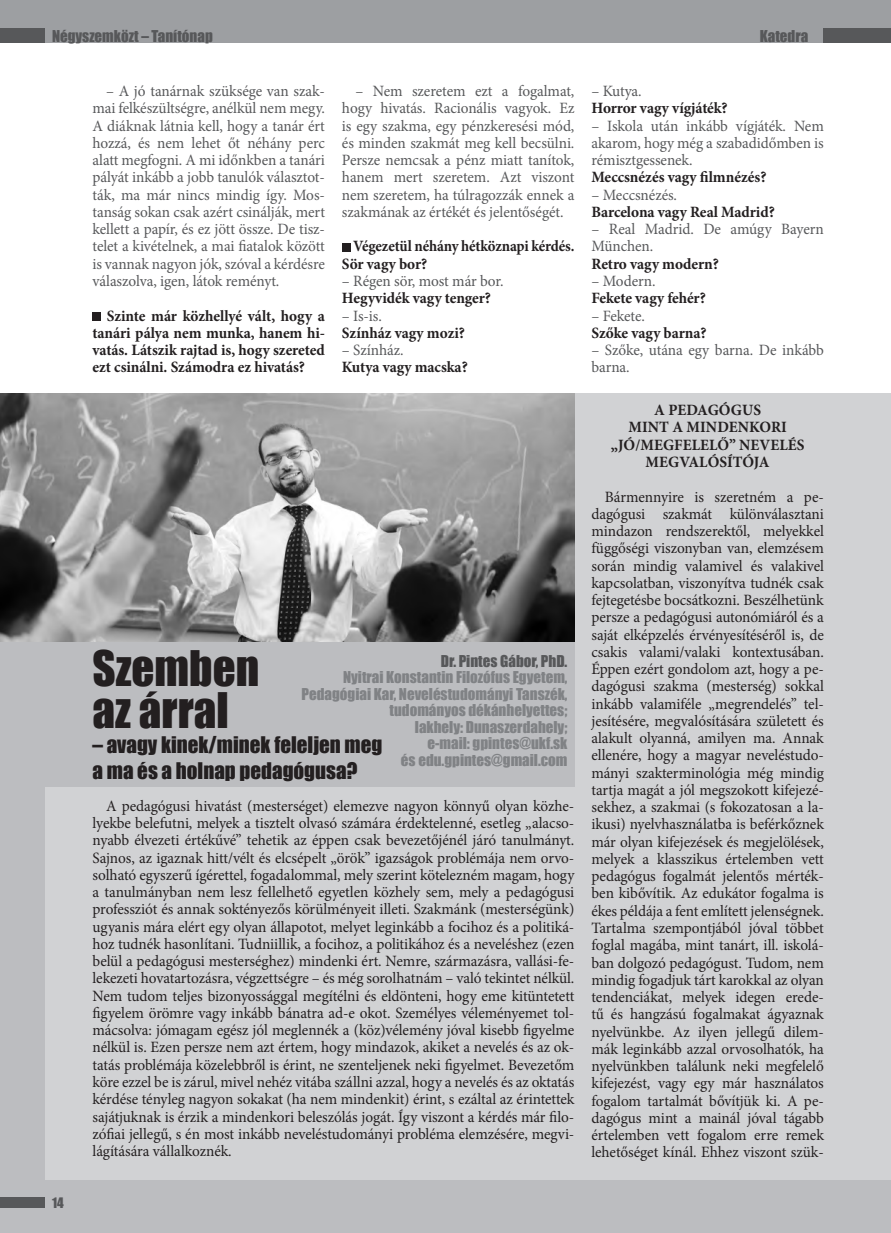
<style>
.page{position:relative;width:891px;height:1233px;background:#fff}
.page>*{position:absolute;margin:0;border:0;box-sizing:border-box;transform-origin:0 0}
.cim{font:45px "Impact";color:#231f20}
.cim-2{font:21px "Impact";color:#231f20}
.szoveg{font:15.75px/17.2px "Minion Pro";letter-spacing:-.005em;color:#231f20;text-align:justify}
.szoveg-2{font:15.75px/17.2px "Minion Pro";letter-spacing:-.005em;color:#57585a;text-align:justify}
.szoveg-3{font:700 15.75px/17.2px "Minion Pro";letter-spacing:-.005em;color:#231f20;text-align:justify}
.szoveg-4{font:700 15.75px "Minion Pro";letter-spacing:-.005em;color:#231f20;scale:.94 1}
.szerzo{font:15px "Impact";color:#808285}
.rovat{font:15px "Impact";color:#57585a}
.szerzo-2{font:15px "Impact";color:#57585a}
.cim-3{font:13.35px "Impact";color:#57585a}
</style>
<div class="page">
<div style="left:0;top:0;width:891px;height:42px;background:#9d9fa2"></div>
<div style="left:0;top:393px;width:891px;height:839px;background:#d1d2d4"></div>
<img style="left:0;top:393px;width:574px;height:249px">
<div style="left:0;top:642px;width:574px;height:144px;background:#bcbdc0"></div>
<div style="left:0;top:1180px;width:891px;height:52px;background:#bcbdc0"></div>
<div style="left:0;top:698px;width:45px;height:534px;background:#bcbdc0"></div>
<div style="left:824px;top:28px;width:67px;height:14px;background:#57585a"></div>
<div style="left:0;top:28px;width:45px;height:14px;background:#57585a"></div>
<div style="left:0;top:1197px;width:45px;height:10px;background:#57585a"></div>
<div style="left:93px;top:312px;width:8px;height:8px;background:#231f20"></div>
<div style="left:342px;top:243px;width:8px;height:8px;background:#231f20"></div>
<p class="rovat" style="left:52px;top:25px;width:162px">Négyszemközt – Tanítónap</p>
<p class="rovat" style="left:760px;top:25px;width:50px">Katedra</p>
<p class="cim-3" style="left:52px;top:1191px;width:13px">14</p>
<p class="szoveg-2" style="left:93px;top:83px;width:234px;text-indent:14px">– A jó tanárnak szüksége van szak&shy;mai felkészültségre, anélkül nem megy.<br>A diáknak látnia kell, hogy a tanár ért hozzá, és nem lehet őt néhány perc alatt megfogni. A mi időnkben a tanári pályát inkább a jobb tanulók választot&shy;ták, ma már nincs mindig így. Mos&shy;tanság sokan csak azért csinálják, mert kellett a papír, és ez jött össze. De tisz&shy;telet a kivételnek, a mai fiatalok között is vannak nagyon jók, szóval a kérdésre válaszolva, igen, látok reményt.</p>
<p class="szoveg-3" style="left:93px;top:307px;width:234px;text-indent:14px">Szinte már közhellyé vált, hogy a tanári pálya nem munka, hanem hi&shy;vatás. Látszik rajtad is, hogy szereted ezt csinálni. Számodra ez hivatás?</p>
<p class="szoveg-2" style="left:342px;top:83px;width:234px;text-indent:14px">– Nem szeretem ezt a fogalmat, hogy hivatás. Racionális vagyok. Ez is egy szakma, egy pénzkeresési mód, és minden szakmát meg kell becsülni.<br>Persze nemcsak a pénz miatt tanítok, hanem mert szeretem. Azt viszont nem szeretem, ha túlragozzák ennek a szakmának az értékét és jelentőségét.</p>
<p class="szoveg-4" style="left:353px;top:235px;width:237px">Végezetül néhány hétköznapi kérdés.</p>
<p class="szoveg-3" style="left:342px;top:255px;width:87px">Sör vagy bor?</p>
<p class="szoveg-2" style="left:342px;top:272px;width:163px">– Régen sör, most már bor.</p>
<p class="szoveg-3" style="left:342px;top:289px;width:151px">Hegyvidék vagy tenger?</p>
<p class="szoveg-2" style="left:342px;top:307px;width:41px">– Is-is.</p>
<p class="szoveg-3" style="left:342px;top:324px;width:124px">Színház vagy mozi?</p>
<p class="szoveg-2" style="left:342px;top:341px;width:63px">– Színház.</p>
<p class="szoveg-3" style="left:342px;top:358px;width:127px">Kutya vagy macska?</p>
<p class="cim" style="left:93px;top:633px;width:168px">Szemben</p>
<p class="cim" style="left:93px;top:675px;width:138px">az árral</p>
<p class="cim-2" style="left:93px;top:728px;width:291px">– avagy kinek/minek feleljen meg</p>
<p class="cim-2" style="left:93px;top:754px;width:267px">a ma és a holnap pedagógusa?</p>
<p class="szerzo-2" style="left:441px;top:649px;width:128px">Dr. Pintes Gábor, PhD.</p>
<p class="szerzo" style="left:343px;top:665px;width:226px">Nyitrai Konstantin Filozófus Egyetem,</p>
<p class="szerzo" style="left:302px;top:682px;width:267px">Pedagógiai Kar, Neveléstudományi Tanszék,</p>
<p class="szerzo" style="left:390px;top:698px;width:179px">tudományos dékánhelyettes;</p>
<p class="szerzo" style="left:415px;top:715px;width:154px">lakhely: Dunaszerdahely;</p>
<p class="szerzo" style="left:428px;top:731px;width:141px">e-mail: gpintes@ukf.sk</p>
<p class="szerzo" style="left:401px;top:748px;width:168px">és edu.gpintes@gmail.com</p>
<p class="szoveg" style="left:93px;top:797px;width:483px;text-indent:14px">A pedagógusi hivatást (mesterséget) elemezve nagyon könnyű olyan közhe&shy;lyekbe belefutni, melyek a tisztelt olvasó számára érdektelenné, esetleg „alacso&shy;nyabb élvezeti értékűvé” tehetik az éppen csak bevezetőjénél járó tanulmányt.<br>Sajnos, az igaznak hitt/vélt és elcsépelt „örök” igazságok problémája nem orvo&shy;solható egyszerű ígérettel, fogadalommal, mely szerint kötelezném magam, hogy a tanulmányban nem lesz fellelhető egyetlen közhely sem, mely a pedagógusi professziót és annak soktényezős körülményeit illeti. Szakmánk (mesterségünk) ugyanis mára elért egy olyan állapotot, melyet leginkább a focihoz és a politiká&shy;hoz tudnék hasonlítani. Tudniillik, a focihoz, a politikához és a neveléshez (ezen belül a pedagógusi mesterséghez) mindenki ért. Nemre, származásra, vallási-fe&shy;lekezeti hovatartozásra, végzettségre – és még sorolhatnám – való tekintet nélkül.<br>Nem tudom teljes bizonyossággal megítélni és eldönteni, hogy eme kitüntetett figyelem örömre vagy inkább bánatra ad-e okot. Személyes véleményemet tol&shy;mácsolva: jómagam egész jól meglennék a (köz)vélemény jóval kisebb figyelme nélkül is. Ezen persze nem azt értem, hogy mindazok, akiket a nevelés és az ok&shy;tatás problémája közelebbről is érint, ne szenteljenek neki figyelmet. Bevezetőm köre ezzel be is zárul, mivel nehéz vitába szállni azzal, hogy a nevelés és az oktatás kérdése tényleg nagyon sokakat (ha nem mindenkit) érint, s ezáltal az érintettek sajátjuknak is érzik a mindenkori beleszólás jogát. Így viszont a kérdés már filo&shy;zófiai jellegű, s én most inkább neveléstudományi probléma elemzésére, megvi&shy;lágítására vállalkoznék.</p>
<p class="szoveg-2" style="left:591px;top:83px;width:52px">– Kutya.</p>
<p class="szoveg-3" style="left:591px;top:100px;width:138px">Horror vagy vígjáték?</p>
<p class="szoveg-2" style="left:591px;top:117px;width:234px">– Iskola után inkább vígjáték. Nem akarom, hogy még a szabadidőmben is rémisztgessenek.</p>
<p class="szoveg-3" style="left:591px;top:169px;width:176px">Meccsnézés vagy filmnézés?</p>
<p class="szoveg-2" style="left:591px;top:186px;width:87px">– Meccsnézés.</p>
<p class="szoveg-3" style="left:591px;top:203px;width:185px">Barcelona vagy Real Madrid?</p>
<p class="szoveg-2" style="left:591px;top:221px;width:234px">– Real Madrid. De amúgy Bayern<br>München.</p>
<p class="szoveg-3" style="left:591px;top:255px;width:129px">Retro vagy modern?</p>
<p class="szoveg-2" style="left:591px;top:272px;width:66px">– Modern.</p>
<p class="szoveg-3" style="left:591px;top:289px;width:116px">Fekete vagy fehér?</p>
<p class="szoveg-2" style="left:591px;top:307px;width:55px">– Fekete.</p>
<p class="szoveg-3" style="left:591px;top:324px;width:117px">Szőke vagy barna?</p>
<p class="szoveg-2" style="left:591px;top:341px;width:234px">– Szőke, utána egy barna. De inkább barna.</p>
<p class="szoveg-3" style="left:654px;top:401px;width:108px">A PEDAGÓGUS</p>
<p class="szoveg-3" style="left:628px;top:418px;width:160px">MINT A MINDENKORI</p>
<p class="szoveg-3" style="left:611px;top:436px;width:195px;text-align:center">„JÓ/MEGFELELŐ” NEVELÉS<br>MEGVALÓSÍTÓJA</p>
<p class="szoveg" style="left:591px;top:488px;width:234px;text-indent:14px">Bármennyire is szeretném a pe&shy;dagógusi szakmát különválasztani mindazon rendszerektől, melyekkel függőségi viszonyban van, elemzésem során mindig valamivel és valakivel kapcsolatban, viszonyítva tudnék csak fejtegetésbe bocsátkozni. Beszélhetünk persze a pedagógusi autonómiáról és a saját elképzelés érvényesítéséről is, de csakis valami/valaki kontextusában.<br>Éppen ezért gondolom azt, hogy a pe&shy;dagógusi szakma (mesterség) sokkal inkább valamiféle „megrendelés” tel&shy;jesítésére, megvalósítására született és alakult olyanná, amilyen ma. Annak ellenére, hogy a magyar neveléstudo&shy;mányi szakterminológia még mindig tartja magát a jól megszokott kifejezé&shy;sekhez, a szakmai (s fokozatosan a la&shy;ikusi) nyelvhasználatba is beférkőznek már olyan kifejezések és megjelölések, melyek a klasszikus értelemben vett pedagógus fogalmát jelentős mérték&shy;ben kibővítik. Az edukátor fogalma is ékes példája a fent említett jelenségnek.<br>Tartalma szempontjából jóval többet foglal magába, mint tanárt, ill. iskolá&shy;ban dolgozó pedagógust. Tudom, nem mindig fogadjuk tárt karokkal az olyan tendenciákat, melyek idegen erede&shy;tű és hangzású fogalmakat ágyaznak nyelvünkbe. Az ilyen jellegű dilem&shy;mák leginkább azzal orvosolhatók, ha nyelvünkben találunk neki megfelelő kifejezést, vagy egy már használatos fogalom tartalmát bővítjük ki. A pe&shy;dagógus mint a mainál jóval tágabb értelemben vett fogalom erre remek lehetőséget kínál. Ehhez viszont szük-</p>
</div>
